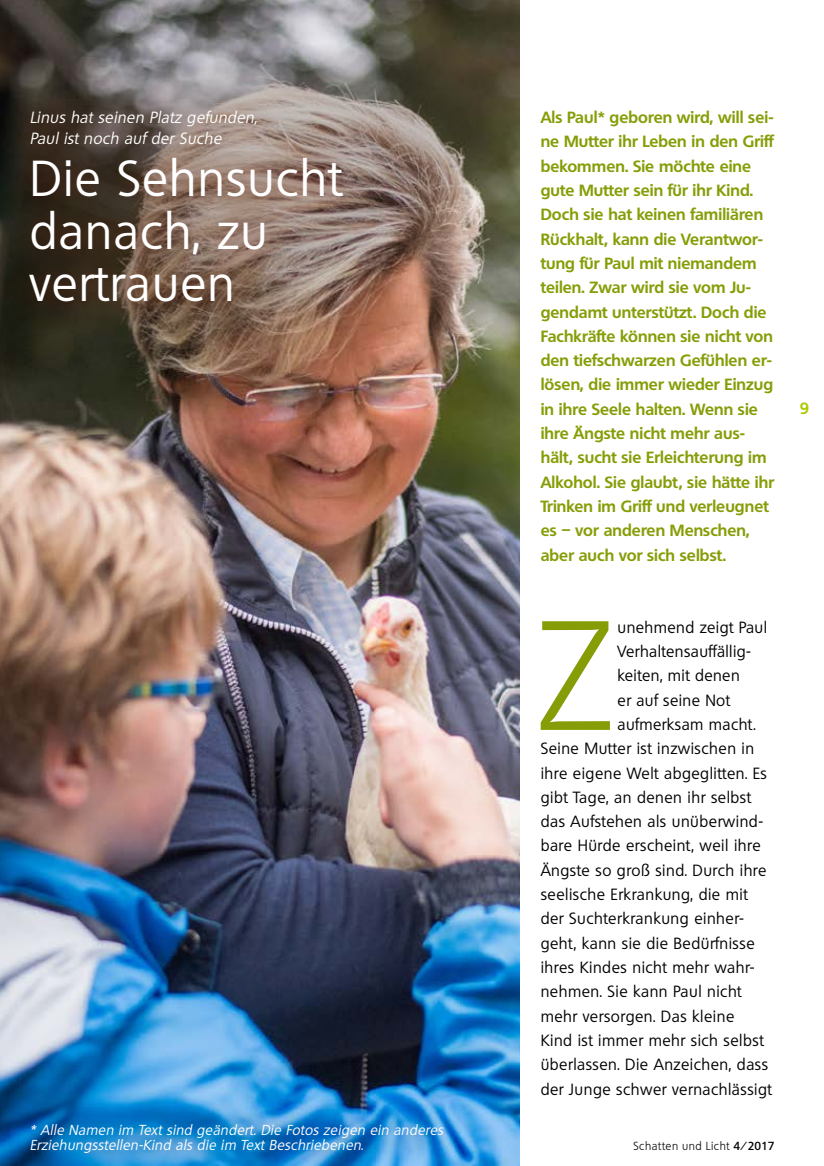
<style>
.page{position:relative;width:824px;height:1166px;background:#fff}
.page>*{position:absolute;margin:0;border:0;box-sizing:border-box;transform-origin:0 0}
.t1{font:300 150.67px "Quebec";color:#879d07}
.t2{font:49px/52.5px "Quebec";letter-spacing:.025em;color:#fff}
.t3{font:700 15.75px/24.3px "Quebec";letter-spacing:.005em;color:#879d07}
.t4{font:15.75px "Quebec";letter-spacing:.03em;color:#000}
.t5{font:italic 15.75px/21px "Quebec";color:#fff}
.t6{font:700 15.75px "Quebec";color:#afca05}
.t7{font:italic 14px/15.8px "Quebec";color:#fff}
.t8{font:300 11.38px "Quebec";letter-spacing:.05em;color:#000}
.s1{font-weight:600}
</style>
<div class="page">
<img style="left:0;top:0;width:520px;height:1166px">
<img style="left:0;top:21px;width:520px;height:388px">
<div style="left:5px;top:1098px;width:462px;height:68px;background:#001032;opacity:.75"></div>
<svg style="left:5px;top:85px;width:362px;height:243px;background:#6f5e53"></svg>
<p class="t5" style="left:30px;top:106px;width:232px">Linus hat seinen Platz gefunden,<br>Paul ist noch auf der Suche</p>
<h2 class="t2" style="left:30px;top:152px;width:313px">Die Sehnsucht danach, zu vertrauen</h2>
<p class="t7" style="left:30px;top:1121px;width:418px">* Alle Namen im Text sind geändert. Die Fotos zeigen ein anderes<br>Erziehungsstellen- Kind als die im Text Beschriebenen.</p>
<p class="t3" style="left:540px;top:105px;width:235px">Als Paul* geboren wird, will sei&shy;ne Mutter ihr Leben in den Griff bekommen. Sie möchte eine gute Mutter sein für ihr Kind.<br>Doch sie hat keinen familiären<br>Rückhalt, kann die Verantwor&shy;tung für Paul mit niemandem teilen. Zwar wird sie vom Ju&shy;gendamt unterstützt. Doch die<br>Fachkräfte können sie nicht von den tiefschwarzen Gefühlen er&shy;lösen, die immer wieder Einzug in ihre Seele halten. Wenn sie ihre Ängste nicht mehr aus&shy;hält, sucht sie Erleichterung im<br>Alkohol. Sie glaubt, sie hätte ihr<br>Trinken im Griff und verleugnet es – vor anderen Menschen, aber auch vor sich selbst.</p>
<h1 class="t1" style="left:537px;top:579px;width:78px">Z</h1>
<p class="t4" style="left:617px;top:617px;width:151px">unehmend zeigt Paul</p>
<p class="t4" style="left:617px;top:641px;width:135px">Verhaltensauffällig-</p>
<p class="t4" style="left:617px;top:665px;width:124px">keiten, mit denen</p>
<p class="t4" style="left:617px;top:690px;width:114px">er auf seine Not</p>
<p class="t4" style="left:617px;top:714px;width:139px">aufmerksam macht.</p>
<p class="t4" style="left:540px;top:738px;width:215px">Seine Mutter ist inzwischen in</p>
<p class="t4" style="left:540px;top:763px;width:228px">ihre eigene Welt abgeglitten. Es</p>
<p class="t4" style="left:540px;top:787px;width:212px">gibt Tage, an denen ihr selbst</p>
<p class="t4" style="left:540px;top:811px;width:224px">das Aufstehen als unüberwind-</p>
<p class="t4" style="left:540px;top:836px;width:221px">bare Hürde erscheint, weil ihre</p>
<p class="t4" style="left:540px;top:860px;width:227px">Ängste so groß sind. Durch ihre</p>
<p class="t4" style="left:540px;top:884px;width:208px">seelische Erkrankung, die mit</p>
<p class="t4" style="left:540px;top:908px;width:204px">der Suchterkrankung einher-</p>
<p class="t4" style="left:540px;top:933px;width:215px">geht, kann sie die Bedürfnisse</p>
<p class="t4" style="left:540px;top:957px;width:215px">ihres Kindes nicht mehr wahr-</p>
<p class="t4" style="left:540px;top:981px;width:202px">nehmen. Sie kann Paul nicht</p>
<p class="t4" style="left:540px;top:1006px;width:195px">mehr versorgen. Das kleine</p>
<p class="t4" style="left:540px;top:1030px;width:224px">Kind ist immer mehr sich selbst</p>
<p class="t4" style="left:540px;top:1054px;width:229px">überlassen. Die Anzeichen, dass</p>
<p class="t4" style="left:540px;top:1079px;width:233px">der Junge schwer vernachlässigt</p>
<p class="t8" style="left:633px;top:1138px;width:142px">Schatten und Licht <span class="s1">4/2017</span></p>
<p class="t6" style="left:799px;top:398px;width:11px">9</p>
</div>
